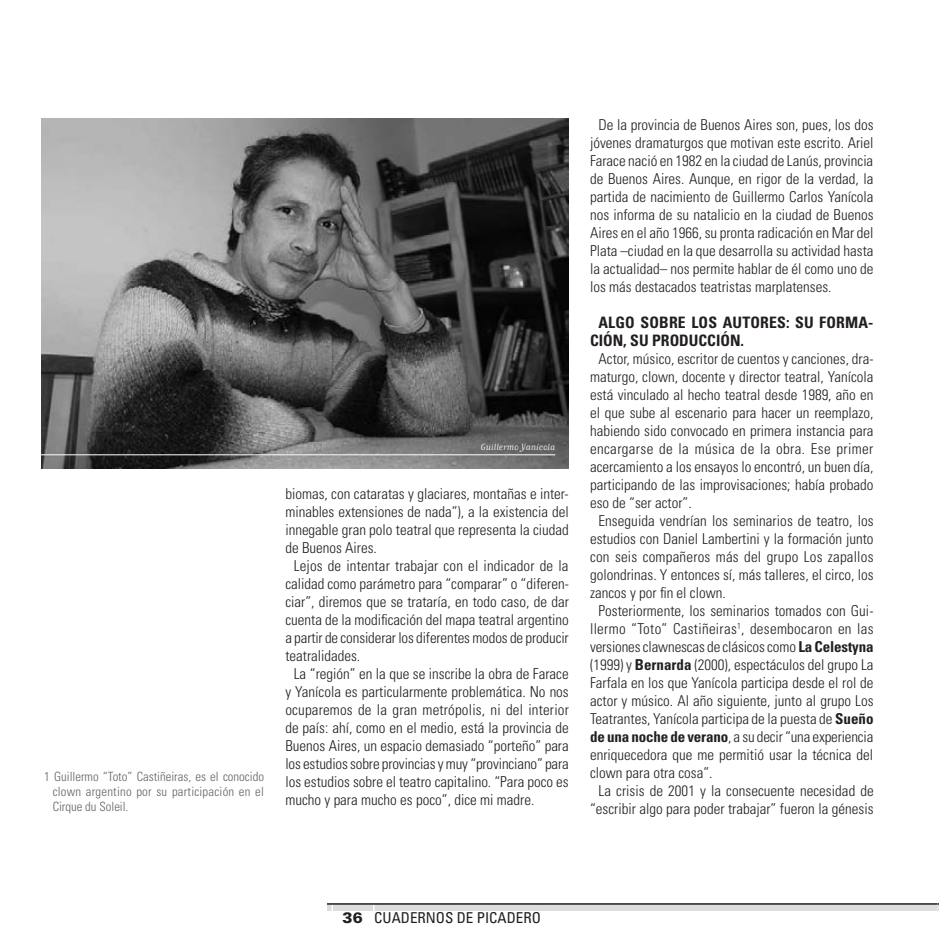
<style>
.page{position:relative;width:939px;height:939px;background:#fff}
.page>*{position:absolute;margin:0;border:0;box-sizing:border-box;transform-origin:0 0}
.t1{font:700 condensed 15.75px "Univers LT Std";color:#231f20}
.t2{font:300 condensed 15px/18px "Univers LT Std";color:#231f20;text-align:justify}
.t3{font:300 condensed 15px "Univers LT Std";letter-spacing:.02em;color:#231f20}
.t4{font:300 condensed 15px "Univers LT Std";letter-spacing:.025em;color:#231f20}
.t5{font:condensed 15px "Univers LT Std";color:#231f20}
.t6{font:300 condensed 12.75px/15px "Univers LT Std";letter-spacing:.02em;color:#636366;text-align:justify}
.t7{font:10.5px "Matrix Script Book Lining";color:#fff}
.s1{font-weight:700}
.s2{font-weight:900;font-stretch:normal}
</style>
<div class="page">
<div style="left:328px;top:904px;width:608px;height:6px;background:#dcdddf"></div>
<div style="left:327px;top:903px;width:610px;height:8px;border:2px solid #dcdddf"></div>
<hr style="left:373px;top:903px;width:1px;height:34px;background:#fff">
<hr style="left:332px;top:903px;width:1px;height:34px;background:#fff">
<hr style="left:327px;top:903px;width:610px;height:2px;background:#231f20">
<svg style="left:937px;top:903px;width:2px;height:8px"></svg>
<img style="left:42px;top:119px;width:527px;height:350px">
<hr style="left:29px;top:454px;width:526px;height:1px;background:#fff">
<p class="t6" style="left:53px;top:769px;width:213px;text-indent:-8px">1 Guillermo “Toto” Castiñeiras, es el conocido clown argentino por su participación en el Cirque du Soleil.</p>
<p class="t7" style="left:481px;top:442px;width:76px">Guillermo Yanícola</p>
<p class="t2" style="left:285px;top:484px;width:285px">biomas, con cataratas y glaciares, montañas e inter-</p>
<p class="t2" style="left:285px;top:502px;width:285px">minables extensiones de nada”), a la existencia del</p>
<p class="t2" style="left:285px;top:520px;width:285px">innegable gran polo teatral que representa la ciudad</p>
<p class="t2" style="left:285px;top:538px;width:93px">de Buenos Aires.</p>
<p class="t2" style="left:294px;top:556px;width:276px">Lejos de intentar trabajar con el indicador de la</p>
<p class="t2" style="left:285px;top:574px;width:285px">calidad como parámetro para “comparar” o “diferen-</p>
<p class="t2" style="left:285px;top:592px;width:285px">ciar”, diremos que se trataría, en todo caso, de dar</p>
<p class="t2" style="left:285px;top:610px;width:285px">cuenta de la modificación del mapa teatral argentino</p>
<p class="t2" style="left:285px;top:628px;width:285px">a partir de considerar los diferentes modos de producir</p>
<p class="t2" style="left:285px;top:646px;width:76px">teatralidades.</p>
<p class="t2" style="left:294px;top:664px;width:276px">La “región” en la que se inscribe la obra de Farace</p>
<p class="t2" style="left:285px;top:682px;width:285px">y Yanícola es particularmente problemática. No nos</p>
<p class="t2" style="left:285px;top:700px;width:285px">ocuparemos de la gran metrópolis, ni del interior</p>
<p class="t2" style="left:285px;top:718px;width:285px">de país: ahí, como en el medio, está la provincia de</p>
<p class="t2" style="left:285px;top:736px;width:285px">Buenos Aires, un espacio demasiado “porteño” para</p>
<p class="t2" style="left:285px;top:754px;width:285px">los estudios sobre provincias y muy “provinciano” para</p>
<p class="t2" style="left:285px;top:772px;width:285px">los estudios sobre el teatro capitalino. “Para poco es</p>
<p class="t2" style="left:285px;top:790px;width:251px">mucho y para mucho es poco”, dice mi madre.</p>
<p class="t2" style="left:590px;top:115px;width:285px;text-indent:8px">De la provincia de Buenos Aires son, pues, los dos jóvenes dramaturgos que motivan este escrito. Ariel Farace nació en 1982 en la ciudad de Lanús, provincia de Buenos Aires. Aunque, en rigor de la verdad, la partida de nacimiento de Guillermo Carlos Yanícola nos informa de su natalicio en la ciudad de Buenos Aires en el año 1966, su pronta radicación en Mar del Plata –ciudad en la que desarrolla su actividad hasta la actualidad– nos permite hablar de él como uno de los más destacados teatristas marplatenses.</p>
<p class="t1" style="left:598px;top:312px;width:20px">Algo</p>
<p class="t1" style="left:640px;top:312px;width:10px">sobre</p>
<p class="t1" style="left:691px;top:312px;width:10px">los</p>
<p class="t1" style="left:723px;top:312px;width:10px">autores</p>
<p class="t1" style="left:786px;top:312px;width:44px">: su forma</p>
<p class="t1" style="left:868px;top:312px;width:7px">-</p>
<p class="t1" style="left:590px;top:330px;width:72px">ción, su producci</p>
<p class="t1" style="left:720px;top:330px;width:25px">ón.</p>
<p class="t2" style="left:598px;top:349px;width:277px">Actor, músico, escritor de cuentos y canciones, dra-</p>
<p class="t2" style="left:590px;top:367px;width:285px">maturgo, clown, docente y director teatral, Yanícola</p>
<p class="t2" style="left:590px;top:385px;width:285px">está vinculado al hecho teatral desde 1989, año en</p>
<p class="t2" style="left:590px;top:403px;width:285px">el que sube al escenario para hacer un reemplazo,</p>
<p class="t2" style="left:590px;top:421px;width:285px">habiendo sido convocado en primera instancia para</p>
<p class="t4" style="left:590px;top:439px;width:285px">encargarse de la música de la obra. Ese primer</p>
<p class="t2" style="left:590px;top:457px;width:285px">acercamiento a los ensayos lo encontró, un buen día,</p>
<p class="t2" style="left:590px;top:475px;width:285px">participando de las improvisaciones; había probado</p>
<p class="t2" style="left:590px;top:493px;width:103px">eso de “ser actor”.</p>
<p class="t2" style="left:598px;top:511px;width:277px">Enseguida vendrían los seminarios de teatro, los</p>
<p class="t2" style="left:590px;top:529px;width:285px">estudios con Daniel Lambertini y la formación junto</p>
<p class="t2" style="left:590px;top:547px;width:285px">con seis compañeros más del grupo Los zapallos</p>
<p class="t2" style="left:590px;top:565px;width:285px">golondrinas. Y entonces sí, más talleres, el circo, los</p>
<p class="t2" style="left:590px;top:583px;width:137px">zancos y por fin el clown.</p>
<p class="t2" style="left:598px;top:601px;width:277px">Posteriormente, los seminarios tomados con Gui-</p>
<p class="t3" style="left:590px;top:619px;width:285px">llermo “Toto” Castiñeiras<sup>1</sup>, desembocaron en las</p>
<p class="t2" style="left:590px;top:637px;width:285px">versiones clawnescas de clásicos como <span class="s1">La Celestyna</span></p>
<p class="t2" style="left:590px;top:655px;width:285px">(1999) y <span class="s1">Bernarda</span> (2000), espectáculos del grupo La</p>
<p class="t2" style="left:590px;top:673px;width:285px">Farfala en los que Yanícola participa desde el rol de</p>
<p class="t2" style="left:590px;top:691px;width:285px">actor y músico. Al año siguiente, junto al grupo Los</p>
<p class="t2" style="left:590px;top:709px;width:285px">Teatrantes, Yanícola participa de la puesta de <span class="s1">Sueño</span></p>
<p class="t2" style="left:590px;top:727px;width:285px"><span class="s1">de una noche de verano</span>, a su decir “una experiencia</p>
<p class="t2" style="left:590px;top:745px;width:285px">enriquecedora que me permitió usar la técnica del</p>
<p class="t2" style="left:590px;top:763px;width:124px">clown para otra cosa”.</p>
<p class="t2" style="left:598px;top:781px;width:277px">La crisis de 2001 y la consecuente necesidad de</p>
<p class="t2" style="left:590px;top:799px;width:285px">“escribir algo para poder trabajar” fueron la génesis</p>
<p class="t5" style="left:343px;top:908px;width:200px"><span class="s2">36</span> CUADERNOS DE PICADERO</p>
</div>
